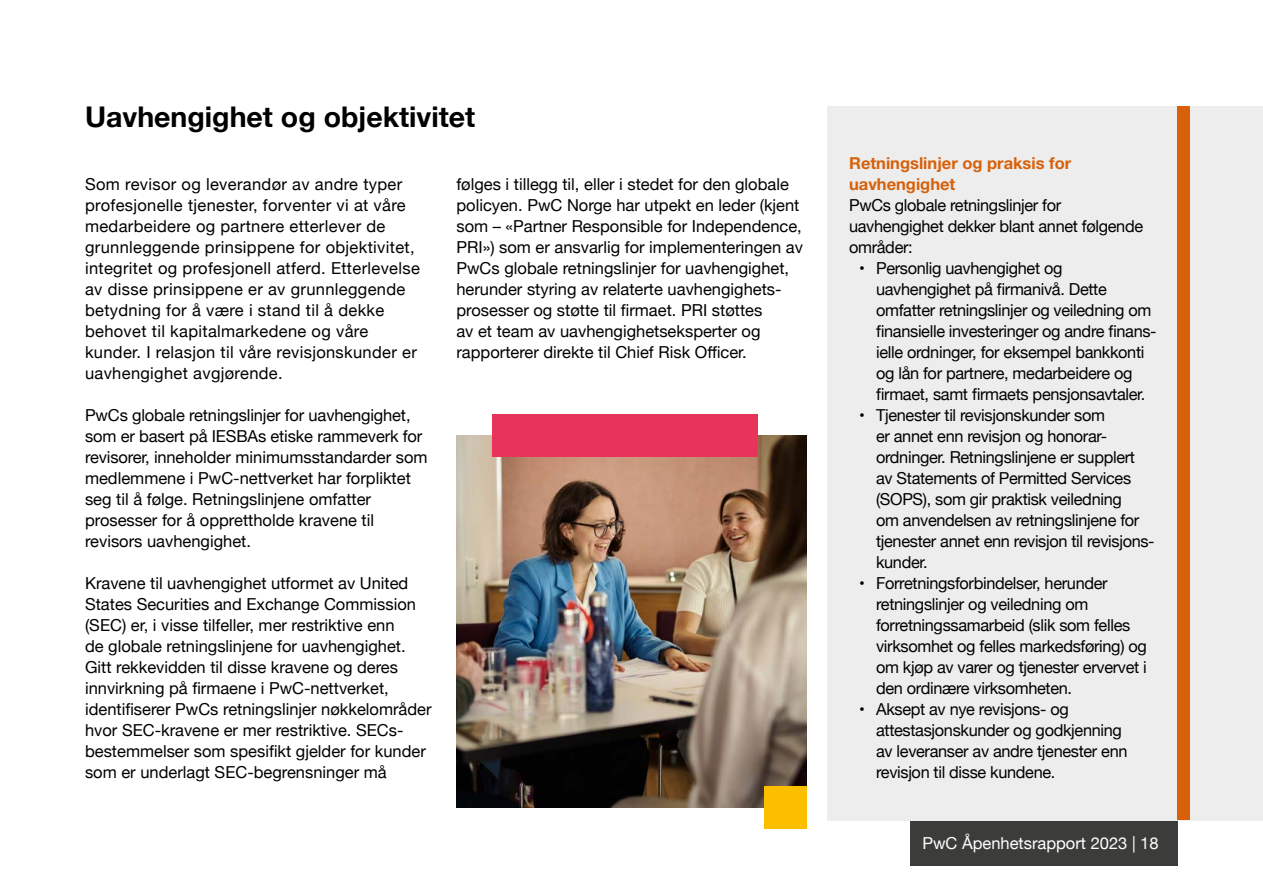
<style>
.page{position:relative;width:1263px;height:893px;background:#fff}
.page>*{position:absolute;margin:0;border:0;box-sizing:border-box;transform-origin:0 0}
.Heading_3__overskrift_2{font:700 28.5px "Helvetica Neue";color:#000}
.Brødtekst{font:16.5px/21px "Helvetica Neue";color:#000}
.Brødtekst-2{font:16.5px/21px "Helvetica Neue";letter-spacing:-.02em;color:#000}
.Brødtekst-3{font:16.5px/21px "Helvetica Neue";letter-spacing:.02em;color:#000}
.Mellomtittel_01{font:700 16.5px/21px "Helvetica Neue LT Pro";color:#d76009}
.t1{font:16.5px "Helvetica Neue";color:#fff}
</style>
<div class="page">
<div style="left:910px;top:820px;width:268px;height:45px;background:#3c3c3b"></div>
<div style="left:828px;top:106px;width:435px;height:714px;background:#ededed"></div>
<div style="left:1178px;top:106px;width:12px;height:714px;background:#d76009"></div>
<img style="left:456px;top:436px;width:350px;height:372px">
<div style="left:492px;top:415px;width:266px;height:42px;background:#e8345a"></div>
<div style="left:764px;top:787px;width:43px;height:42px;background:#fcbf00"></div>
<h3 class="Heading_3__overskrift_2" style="left:85px;top:95px;width:392px">Uavhengighet og objektivitet</h3>
<p class="Brødtekst-3" style="left:85px;top:175px;width:336px">Som revisor og leverandør av andre typer profesjonelle tjenester, forventer vi at våre medarbeidere og partnere etterlever de grunnleggende prinsippene for objektivitet, integritet og profesjonell atferd. Etterlevelse av disse prinsippene er av grunnleggende betydning for å være i stand til å dekke behovet til kapitalmarkedene og våre kunder. I relasjon til våre revisjonskunder er uavhengighet avgjørende.</p>
<p class="Brødtekst" style="left:85px;top:406px;width:344px">PwCs globale retningslinjer for uavhengighet, som er basert på IESBAs etiske rammeverk for revisorer, inneholder minimumsstandarder som medlemmene i PwC-nettverket har forpliktet seg til å følge. Retningslinjene omfatter prosesser for å opprettholde kravene til revisors uavhengighet.</p>
<p class="Brødtekst" style="left:85px;top:574px;width:348px">Kravene til uavhengighet utformet av United States Securities and Exchange Commission (SEC) er, i visse tilfeller, mer restriktive enn<br>de globale retningslinjene for uavhengighet.<br>Gitt rekkevidden til disse kravene og deres innvirkning på firmaene i PwC-nettverket, identifiserer PwCs retningslinjer nøkkelområder hvor SEC-kravene er mer restriktive. SECs&shy;bestemmelser som spesifikt gjelder for kunder som er underlagt SEC-begrensninger må</p>
<p class="Brødtekst" style="left:456px;top:175px;width:348px">følges i tillegg til, eller i stedet for den globale policyen. PwC Norge har utpekt en leder (kjent som – «Partner Responsible for Independence, PRI») som er ansvarlig for implementeringen av PwCs globale retningslinjer for uavhengighet, herunder styring av relaterte uavhengighets&shy;prosesser og støtte til firmaet. PRI støttes<br>av et team av uavhengighetseksperter og rapporterer direkte til Chief Risk Officer.</p>
<p class="Mellomtittel_01" style="left:849px;top:152px;width:224px">Retningslinjer og praksis for uavhengighet</p>
<p class="Brødtekst-2" style="left:849px;top:196px;width:296px">PwCs globale retningslinjer for uavhengighet dekker blant annet følgende områder:</p>
<p class="Brødtekst-2" style="left:876px;top:259px;width:280px;text-indent:-17px">• Personlig uavhengighet og uavhengighet på firmanivå. Dette omfatter retningslinjer og veiledning om finansielle investeringer og andre finans&shy;ielle ordninger, for eksempel bankkonti og lån for partnere, medarbeidere og firmaet, samt firmaets pensjonsavtaler.</p>
<p class="Brødtekst-2" style="left:876px;top:406px;width:280px;text-indent:-17px">• Tjenester til revisjonskunder som<br>er annet enn revisjon og honorar&shy;ordninger. Retningslinjene er supplert av Statements of Permitted Services (SOPS), som gir praktisk veiledning<br>om anvendelsen av retningslinjene for tjenester annet enn revisjon til revisjons&shy;kunder.</p>
<p class="Brødtekst-2" style="left:876px;top:574px;width:272px;text-indent:-17px">• Forretningsforbindelser, herunder retningslinjer og veiledning om forretningssamarbeid (slik som felles virksomhet og felles markedsføring) og om kjøp av varer og tjenester ervervet i den ordinære virksomheten.</p>
<p class="Brødtekst-2" style="left:876px;top:700px;width:253px;text-indent:-17px">• Aksept av nye revisjons- og attestasjonskunder og godkjenning av leveranser av andre tjenester enn revisjon til disse kundene.</p>
<p class="t1" style="left:922px;top:831px;width:238px">PwC Åpenhetsrapport 2023 | 18</p>
</div>
